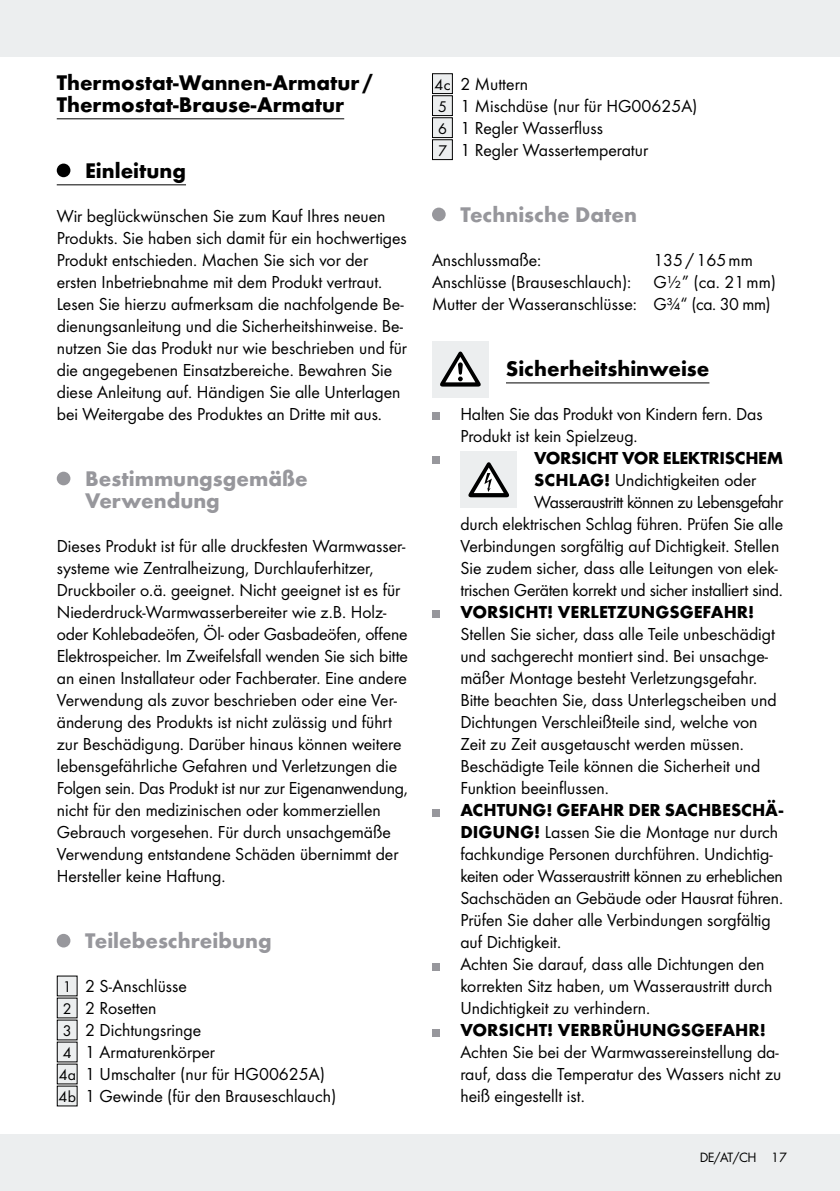
<style>
.page{position:relative;width:840px;height:1191px;background:#fff}
.page>*{position:absolute;margin:0;border:0;box-sizing:border-box;transform-origin:0 0}
.t1{font:700 22px/22px "Futura";color:#000}
.t2{font:700 22px/22px "Futura";color:#97979c}
.t3{font:18px/22px "Futura Boo";color:#000}
.t4{font:700 18px "Futura";color:#000}
.t5{font:18px "Futura Boo";letter-spacing:-.025em;color:#000}
.t6{font:700 18px "Futura";letter-spacing:-.02em;color:#000}
.t7{font:14px "Futura Boo";letter-spacing:-.03em;color:#000}
.s1{font-size:16px}
.s2{font-family:"Futura";font-weight:700}
</style>
<div class="page">
<div style="left:0;top:0;width:839px;height:57px;background:#eceeef"></div>
<div style="left:0;top:1134px;width:839px;height:57px;background:#eceeef"></div>
<hr style="left:57px;top:118px;width:287px;height:1px;background:#000">
<hr style="left:57px;top:184px;width:129px;height:1px;background:#000">
<div style="left:57px;top:164px;width:13px;height:13px;background:#000;border-radius:50%"></div>
<div style="left:57px;top:472px;width:13px;height:13px;background:#97979c;border-radius:50%"></div>
<div style="left:57px;top:934px;width:13px;height:13px;background:#97979c;border-radius:50%"></div>
<div style="left:57px;top:976px;width:20px;height:20px;background:#eceeef"></div>
<div style="left:57px;top:998px;width:20px;height:20px;background:#eceeef"></div>
<div style="left:57px;top:1020px;width:20px;height:20px;background:#eceeef"></div>
<div style="left:57px;top:1042px;width:20px;height:20px;background:#eceeef"></div>
<div style="left:57px;top:1064px;width:20px;height:20px;background:#eceeef"></div>
<div style="left:57px;top:1086px;width:20px;height:20px;background:#eceeef"></div>
<hr style="left:432px;top:382px;width:277px;height:1px;background:#000">
<div style="left:432px;top:74px;width:20px;height:20px;background:#eceeef"></div>
<div style="left:432px;top:73px;width:20px;height:21px;border:1px solid #000"></div>
<div style="left:432px;top:96px;width:20px;height:20px;background:#eceeef"></div>
<div style="left:432px;top:95px;width:20px;height:21px;border:1px solid #000"></div>
<div style="left:432px;top:118px;width:20px;height:20px;background:#eceeef"></div>
<div style="left:432px;top:117px;width:20px;height:21px;border:1px solid #000"></div>
<div style="left:432px;top:140px;width:20px;height:20px;background:#eceeef"></div>
<div style="left:432px;top:139px;width:20px;height:21px;border:1px solid #000"></div>
<div style="left:432px;top:208px;width:13px;height:13px;background:#97979c;border-radius:50%"></div>
<div style="left:488px;top:341px;width:17px;height:56px;background:#fff"></div>
<div style="left:432px;top:341px;width:56px;height:56px;background:#eceeef"></div>
<svg style="left:440px;top:351px;width:40px;height:35px"></svg>
<div style="left:432px;top:412px;width:7px;height:8px;background:#97979c"></div>
<div style="left:432px;top:456px;width:7px;height:8px;background:#97979c"></div>
<div style="left:460px;top:451px;width:57px;height:57px;background:#eceeef"></div>
<svg style="left:468px;top:462px;width:40px;height:35px"></svg>
<div style="left:432px;top:610px;width:7px;height:8px;background:#97979c"></div>
<div style="left:432px;top:808px;width:7px;height:8px;background:#97979c"></div>
<div style="left:432px;top:962px;width:7px;height:8px;background:#97979c"></div>
<div style="left:432px;top:1028px;width:7px;height:8px;background:#97979c"></div>
<p class="t1" style="left:57px;top:71px;width:318px">Thermostat-Wannen-Armatur /<br>Thermostat-Brause-Armatur</p>
<p class="t1" style="left:85px;top:159px;width:102px">Einleitung</p>
<p class="t3" style="left:57px;top:205px;width:351px">Wir beglückwünschen Sie zum Kauf Ihres neuen Produkts. Sie haben sich damit für ein hochwertiges Produkt entschieden. Machen Sie sich vor der ersten Inbetriebnahme mit dem Produkt vertraut.<br>Lesen Sie hierzu aufmerksam die nachfolgende Be&shy;dienungsanleitung und die Sicherheitshinweise. Be&shy;nutzen Sie das Produkt nur wie beschrieben und für die angegebenen Einsatzbereiche. Bewahren Sie diese Anleitung auf. Händigen Sie alle Unterlagen bei Weitergabe des Produktes an Dritte mit aus.</p>
<p class="t2" style="left:85px;top:467px;width:224px">Bestimmungsgemäße<br>Verwendung</p>
<p class="t3" style="left:57px;top:535px;width:352px">Dieses Produkt ist für alle druckfesten Warmwasser&shy;systeme wie Zentralheizung, Durchlauferhitzer, Druckboiler o.ä. geeignet. Nicht geeignet ist es für Niederdruck-Warmwasserbereiter wie z.B. Holz&shy;oder Kohlebadeöfen, Öl- oder Gasbadeöfen, offene Elektrospeicher. Im Zweifelsfall wenden Sie sich bitte an einen Installateur oder Fachberater. Eine andere Verwendung als zuvor beschrieben oder eine Ver&shy;änderung des Produkts ist nicht zulässig und führt zur Beschädigung. Darüber hinaus können weitere lebensgefährliche Gefahren und Verletzungen die Folgen sein. Das Produkt ist nur zur Eigenanwendung, nicht für den medizinischen oder kommerziellen Gebrauch vorgesehen. Für durch unsachgemäße Verwendung entstandene Schäden übernimmt der Hersteller keine Haftung.</p>
<p class="t2" style="left:85px;top:929px;width:188px">Teilebeschreibung</p>
<p class="t3" style="left:59px;top:975px;width:279px"><span class="s1">1</span> 2 S-Anschlüsse<br><span class="s1">2</span> 2 Rosetten<br><span class="s1">3</span> 2 Dichtungsringe<br><span class="s1">4</span> 1 Armaturenkörper<br><span class="s1">4a</span> 1 Umschalter (nur für HG00625A)<br><span class="s1">4b</span> 1 Gewinde (für den Brauseschlauch)</p>
<p class="t3" style="left:434px;top:73px;width:264px"><span class="s1">4c</span> 2 Muttern<br><span class="s1">5</span> 1 Mischdüse (nur für HG00625A)<br><span class="s1">6</span> 1 Regler Wasserfluss<br><span class="s1">7</span> 1 Regler Wassertemperatur</p>
<p class="t2" style="left:460px;top:203px;width:178px">Technische Daten</p>
<p class="t3" style="left:432px;top:249px;width:111px">Anschlussmaße:</p>
<p class="t3" style="left:432px;top:249px;width:345px;text-indent:221px">135/165mm<br>Anschlüsse (Brauseschlauch): G½” (ca. 21mm)<br>Mutter der Wasseranschlüsse: G¾“ (ca. 30 mm)</p>
<p class="t1" style="left:505px;top:357px;width:205px">Sicherheitshinweise</p>
<p class="t3" style="left:460px;top:403px;width:304px">Halten Sie das Produkt von Kindern fern. Das<br>Produkt ist kein Spielzeug.</p>
<p class="t6" style="left:534px;top:447px;width:250px">VORSICHT VOR ELEKTRISCHEM</p>
<p class="t3" style="left:534px;top:469px;width:223px"><span class="s2">SCHLAG!</span> Undichtigkeiten oder</p>
<p class="t5" style="left:534px;top:491px;width:250px">Wasseraustritt können zu Lebensgefahr</p>
<p class="t3" style="left:460px;top:513px;width:324px">durch elektrischen Schlag führen. Prüfen Sie alle</p>
<p class="t3" style="left:460px;top:535px;width:320px">Verbindungen sorgfältig auf Dichtigkeit. Stellen</p>
<p class="t3" style="left:460px;top:557px;width:319px">Sie zudem sicher, dass alle Leitungen von elek-</p>
<p class="t3" style="left:460px;top:579px;width:324px">trischen Geräten korrekt und sicher installiert sind.</p>
<p class="t4" style="left:460px;top:601px;width:295px">VORSICHT! VERLETZUNGSGEFAHR!</p>
<p class="t3" style="left:460px;top:623px;width:318px">Stellen Sie sicher, dass alle Teile unbeschädigt und sachgerecht montiert sind. Bei unsachge&shy;mäßer Montage besteht Verletzungsgefahr.<br>Bitte beachten Sie, dass Unterlegscheiben und Dichtungen Verschleißteile sind, welche von Zeit zu Zeit ausgetauscht werden müssen.<br>Beschädigte Teile können die Sicherheit und Funktion beeinflussen.</p>
<p class="t4" style="left:460px;top:799px;width:324px">ACHTUNG! GEFAHR DER SACHBESCHÄ-</p>
<p class="t3" style="left:460px;top:821px;width:324px"><span class="s2">DIGUNG!</span> Lassen Sie die Montage nur durch fachkundige Personen durchführen. Undichtig&shy;keiten oder Wasseraustritt können zu erheblichen Sachschäden an Gebäude oder Hausrat führen.<br>Prüfen Sie daher alle Verbindungen sorgfältig auf Dichtigkeit.<br>Achten Sie darauf, dass alle Dichtungen den korrekten Sitz haben, um Wasseraustritt durch Undichtigkeit zu verhindern.</p>
<p class="t4" style="left:460px;top:1019px;width:307px">VORSICHT! VERBRÜHUNGSGEFAHR!</p>
<p class="t3" style="left:460px;top:1041px;width:322px">Achten Sie bei der Warmwassereinstellung da&shy;rauf, dass die Temperatur des Wassers nicht zu heiß eingestellt ist.</p>
<p class="t7" style="left:699px;top:1148px;width:88px">DE/AT/CH 17</p>
</div>
